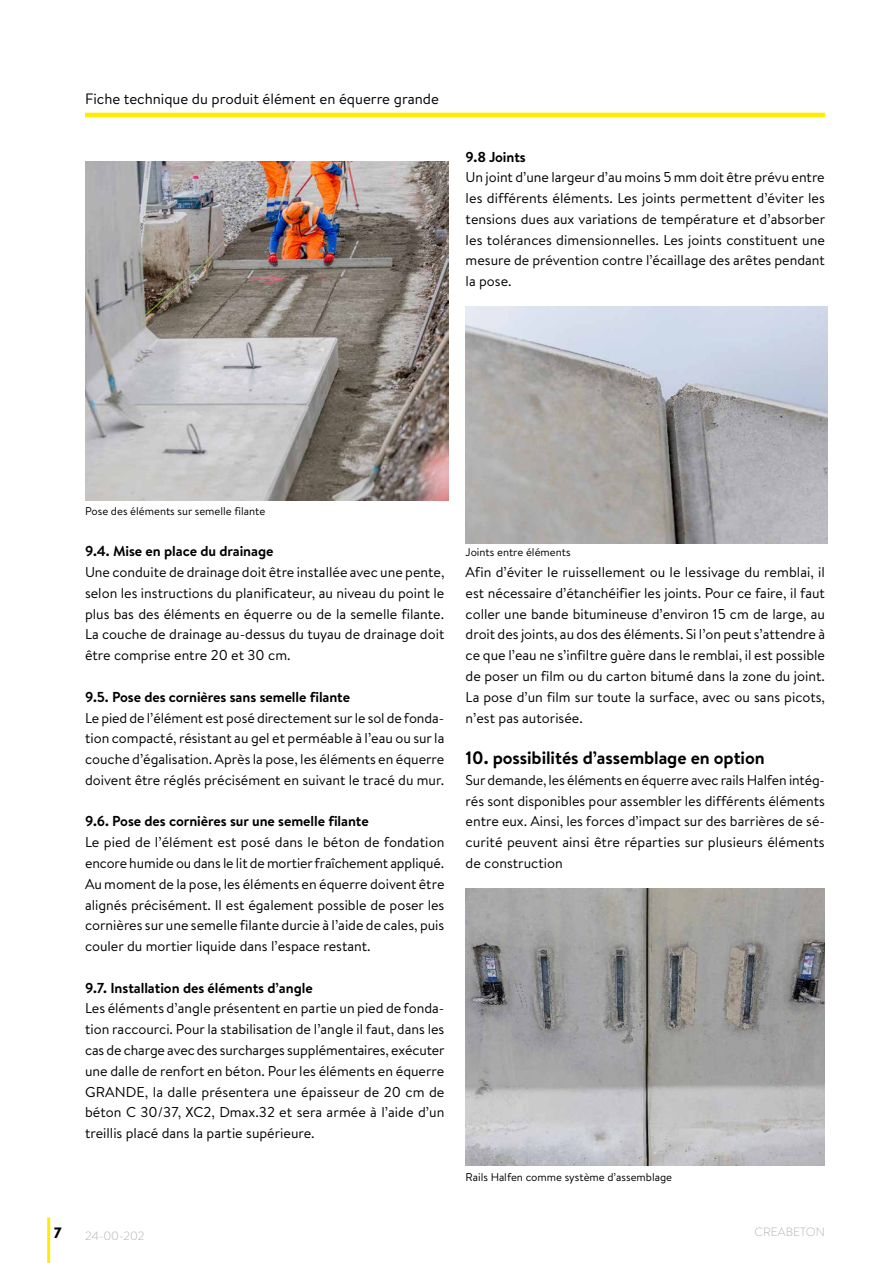
<style>
.page{position:relative;width:893px;height:1263px;background:#fff}
.page>*{position:absolute;margin:0;border:0;box-sizing:border-box;transform-origin:0 0}
.t1{font:700 18px "Brandon Text";letter-spacing:-.005em;color:#000}
.t2{font:15px "Brandon Text";color:#000}
.t3{font:900 15px "Brandon Text";color:#000}
.t4{font:700 14.4px "Brandon Text";letter-spacing:-.005em;color:#000}
.t5{font:14.25px/20.9px "Brandon Text";color:#000;text-align:justify}
.t6{font:300 12px "Brandon Text";color:#b3b2b2}
.t7{font:11.25px "Brandon Text";color:#000}
</style>
<div class="page">
<hr style="left:47px;top:1217px;width:3px;height:46px;background:#ffed00">
<hr style="left:85px;top:113px;width:740px;height:4px;background:#ffed00">
<img style="left:85px;top:162px;width:363px;height:338px">
<img style="left:466px;top:306px;width:361px;height:237px">
<img style="left:466px;top:888px;width:359px;height:277px">
<p class="t2" style="left:85px;top:89px;width:355px">Fiche technique du produit élément en équerre grande</p>
<p class="t4" style="left:466px;top:147px;width:62px">9.8 Joints</p>
<p class="t5" style="left:466px;top:167px;width:361px">Un joint d’une largeur d’au moins 5 mm doit être prévu entre les différents éléments. Les joints permettent d’éviter les tensions dues aux variations de température et d’absorber les tolérances dimensionnelles. Les joints constituent une mesure de prévention contre l’écaillage des arêtes pendant la pose.</p>
<p class="t7" style="left:85px;top:503px;width:182px">Pose des éléments sur semelle filante</p>
<p class="t4" style="left:85px;top:541px;width:190px">9.4. Mise en place du drainage</p>
<p class="t5" style="left:85px;top:562px;width:361px">Une conduite de drainage doit être installée avec une pente, selon les instructions du planificateur, au niveau du point le plus bas des éléments en équerre ou de la semelle filante.<br>La couche de drainage au-dessus du tuyau de drainage doit être comprise entre 20 et 30 cm.</p>
<p class="t4" style="left:85px;top:687px;width:267px">9.5. Pose des cornières sans semelle filante</p>
<p class="t5" style="left:85px;top:707px;width:361px">Le pied de l’élément est posé directement sur le sol de fonda&shy;tion compacté, résistant au gel et perméable à l’eau ou sur la couche d’égalisation. Après la pose, les éléments en équerre doivent être réglés précisément en suivant le tracé du mur.</p>
<p class="t4" style="left:85px;top:811px;width:285px">9.6. Pose des cornières sur une semelle filante</p>
<p class="t5" style="left:85px;top:832px;width:361px">Le pied de l’élément est posé dans le béton de fondation encore humide ou dans le lit de mortier fraîchement appliqué.<br>Au moment de la pose, les éléments en équerre doivent être alignés précisément. Il est également possible de poser les cornières sur une semelle filante durcie à l’aide de cales, puis couler du mortier liquide dans l’espace restant.</p>
<p class="t4" style="left:85px;top:978px;width:229px">9.7. Installation des éléments d’angle</p>
<p class="t5" style="left:85px;top:998px;width:361px">Les éléments d’angle présentent en partie un pied de fonda&shy;tion raccourci. Pour la stabilisation de l’angle il faut, dans les cas de charge avec des surcharges supplémentaires, exécuter une dalle de renfort en béton. Pour les éléments en équerre GRANDE, la dalle présentera une épaisseur de 20 cm de béton C 30/37, XC2, Dmax.32 et sera armée à l’aide d’un treillis placé dans la partie supérieure.</p>
<p class="t7" style="left:466px;top:545px;width:106px">Joints entre éléments</p>
<p class="t5" style="left:466px;top:562px;width:361px">Afin d’éviter le ruissellement ou le lessivage du remblai, il est nécessaire d’étanchéifier les joints. Pour ce faire, il faut coller une bande bitumineuse d’environ 15 cm de large, au droit des joints, au dos des éléments. Si l’on peut s’attendre à ce que l’eau ne s’infiltre guère dans le remblai, il est possible de poser un film ou du carton bitumé dans la zone du joint.<br>La pose d’un film sur toute la surface, avec ou sans picots, n’est pas autorisée.</p>
<p class="t1" style="left:466px;top:745px;width:301px">10. possibilités d’assemblage en option</p>
<p class="t5" style="left:466px;top:769px;width:361px">Sur demande, les éléments en équerre avec rails Halfen intég&shy;rés sont disponibles pour assembler les différents éléments entre eux. Ainsi, les forces d’impact sur des barrières de sé&shy;curité peuvent ainsi être réparties sur plusieurs éléments de construction</p>
<p class="t7" style="left:466px;top:1170px;width:208px">Rails Halfen comme système d’assemblage</p>
<p class="t3" style="left:54px;top:1222px;width:9px">7</p>
<p class="t6" style="left:85px;top:1227px;width:61px">24-00-202</p>
<p class="t6" style="left:755px;top:1224px;width:72px">CREABETON</p>
</div>
